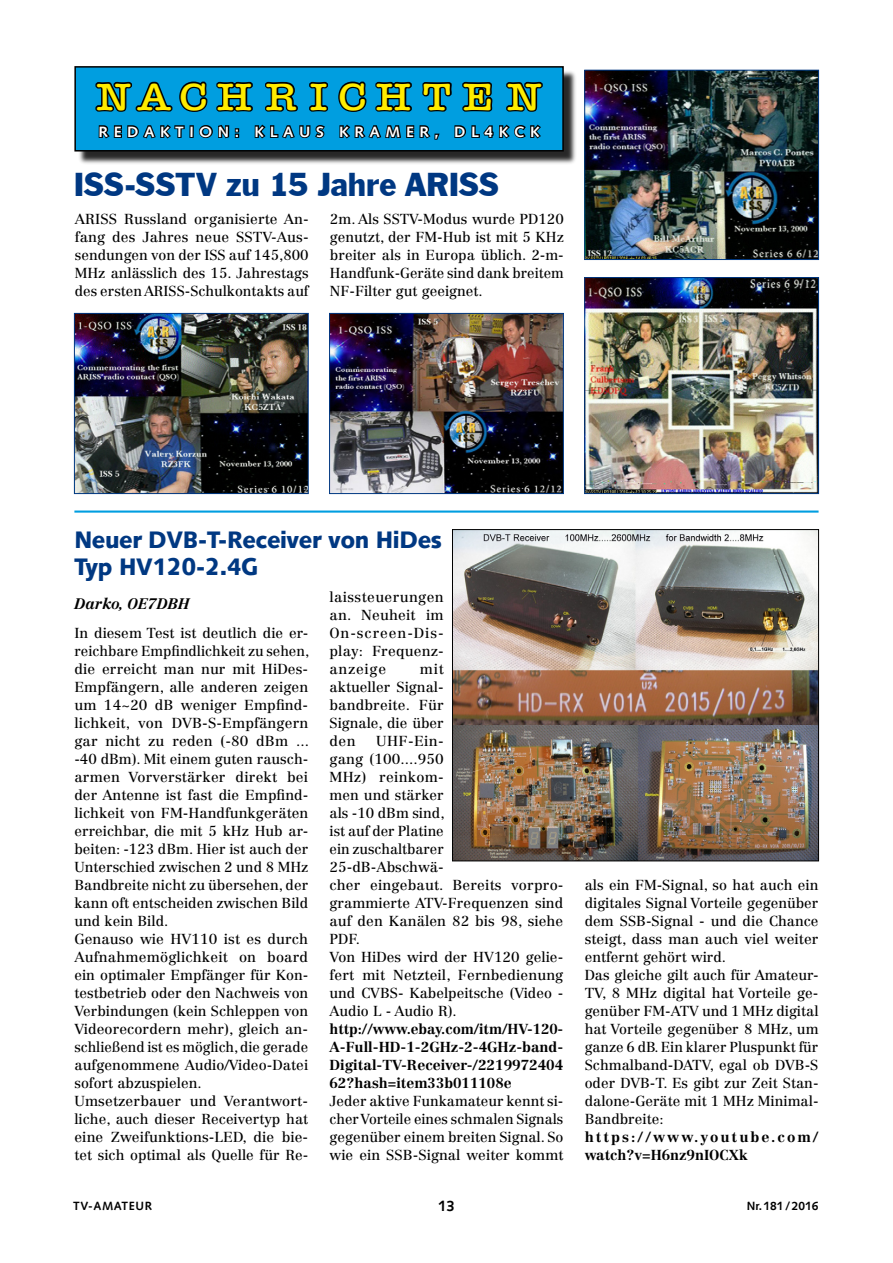
<style>
.page{position:relative;width:893px;height:1263px;background:#fff}
.page>*{position:absolute;margin:0;border:0;box-sizing:border-box;transform-origin:0 0}
.t1{font:500 36px "Typewriter";letter-spacing:.295em;color:#ffec00;scale:1.12 1}
.t2{font:700 33px "Franklin Headline";letter-spacing:.02em;color:#003882}
.t3{font:24px/27px "Syntax LT Black";letter-spacing:-.02em;color:#003882;scale:.96 1}
.t4{font:700 15px "Syntax LT";letter-spacing:.35em;color:#fff;scale:1.05 1}
.t5{font:italic 700 15px "Centennial LT Std";color:#000}
.t6{font:700 15px "Syntax LT";color:#000}
.t7{font:14.25px/18px "Centennial LT Std";color:#000;text-align:justify}
.t8{font:700 12px "Syntax LT";color:#000}
.t9{font:700 12px "Syntax LT";letter-spacing:.05em;color:#000}
.s1{font-weight:700}
</style>
<div class="page">
<div style="left:78px;top:69px;width:500px;height:97px;background:#000;opacity:.85"></div>
<div style="left:75px;top:67px;width:488px;height:84px;background:#009ee0"></div>
<svg style="left:94px;top:81px;width:236px;height:414px"></svg>
<svg style="left:337px;top:81px;width:207px;height:414px"></svg>
<div style="left:74px;top:66px;width:490px;height:86px;border:2px solid #000"></div>
<img style="left:586px;top:72px;width:231px;height:186px">
<div style="left:584px;top:70px;width:235px;height:190px;border:1px solid #003882"></div>
<img style="left:76px;top:315px;width:230px;height:177px">
<div style="left:74px;top:313px;width:234px;height:181px;border:1px solid #003882"></div>
<img style="left:331px;top:315px;width:231px;height:177px">
<div style="left:329px;top:313px;width:235px;height:181px;border:1px solid #003882"></div>
<img style="left:586px;top:279px;width:231px;height:213px">
<div style="left:584px;top:277px;width:235px;height:217px;border:1px solid #003882"></div>
<img style="left:454px;top:531px;width:363px;height:328px">
<div style="left:452px;top:529px;width:367px;height:332px;border:1px solid #000"></div>
<hr style="left:74px;top:510px;width:745px;height:3px;background:#009ee0">
<p class="t1" style="left:96px;top:74px;width:399px">NACHRICHTEN</p>
<p class="t4" style="left:99px;top:123px;width:422px">REDAKTION: KLAUS KRAMER, DL4KCK</p>
<p class="t2" style="left:74px;top:165px;width:426px">ISS-SSTV zu 15 Jahre ARISS</p>
<p class="t7" style="left:75px;top:210px;width:235px">ARISS Russland organisierte An&shy;fang des Jahres neue SSTV-Aus&shy;sendungen von der ISS auf 145,800<br>MHz anlässlich des 15. Jahrestags des ersten ARISS-Schulkontakts auf</p>
<p class="t7" style="left:330px;top:210px;width:235px">2m. Als SSTV-Modus wurde PD120 genutzt, der FM-Hub ist mit 5 KHz breiter als in Europa üblich. 2-m-Handfunk-Geräte sind dank breitem NF-Filter gut geeignet.</p>
<p class="t3" style="left:74px;top:526px;width:384px">Neuer DVB-T-Receiver von HiDes<br>Typ HV120-2.4G</p>
<p class="t5" style="left:74px;top:594px;width:117px">Darko, OE7DBH</p>
<p class="t7" style="left:74px;top:624px;width:236px;text-align:left">In diesem Test ist deutlich die er&shy;reichbare Empfindlichkeit zu sehen, die erreicht man nur mit HiDes-<br>Empfängern, alle anderen zeigen um 14~20 dB weniger Empfind&shy;lichkeit, von DVB-S-Empfängern gar nicht zu reden (-80 dBm ... -40 dBm). Mit einem guten rausch&shy;armen Vorverstärker direkt bei der Antenne ist fast die Empfind&shy;lichkeit von FM-Handfunkgeräten erreichbar, die mit 5 kHz Hub ar&shy;beiten: -123 dBm. Hier ist auch der<br>Unterschied zwischen 2 und 8 MHz<br>Bandbreite nicht zu übersehen, der kann oft entscheiden zwischen Bild und kein Bild.<br>Genauso wie HV110 ist es durch<br>Aufnahmemöglichkeit on board ein optimaler Empfänger für Kon&shy;testbetrieb oder den Nachweis von<br>Verbindungen (kein Schleppen von<br>Videorecordern mehr), gleich an&shy;schließend ist es möglich, die gerade aufgenommene Audio/Video-Datei sofort abzuspielen.<br>Umsetzerbauer und Verantwort&shy;liche, auch dieser Receivertyp hat eine Zweifunktions-LED, die bie&shy;tet sich optimal als Quelle für Re-</p>
<p class="t7" style="left:330px;top:588px;width:116px">laissteuerungen an. Neuheit im On-screen-Dis&shy;play: Frequenz&shy;anzeige</p>
<p class="t7" style="left:330px;top:660px;width:116px;text-indent:90px">mit aktueller Signal&shy;bandbreite. Für Signale, die über den</p>
<p class="t7" style="left:330px;top:732px;width:235px;text-align:left;text-indent:47px">UHF-Ein-<br>gang (100....950<br>MHz) reinkom-<br>men und stärker<br>als -10 dBm sind,<br>ist auf der Platine<br>ein zuschaltbarer<br>25-dB-Abschwä-<br>cher eingebaut. Bereits vorpro&shy;grammierte ATV-Frequenzen sind auf den Kanälen 82 bis 98, siehe<br>PDF.<br>Von HiDes wird der HV120 gelie&shy;fert mit Netzteil, Fernbedienung und CVBS- Kabelpeitsche (Video -<br>Audio L - Audio R). <span class="s1">http://www.ebay.com/itm/HV-120-<br>A-Full-HD-1-2GHz-2-4GHz-band-<br>Digital-TV-Receiver-/2219972404<br>62?hash=item33b011108e<br></span>Jeder aktive Funkamateur kennt si&shy;cher Vorteile eines schmalen Signals gegenüber einem breiten Signal. So wie ein SSB-Signal weiter kommt</p>
<p class="t7" style="left:585px;top:876px;width:235px;text-align:left">als ein FM-Signal, so hat auch ein digitales Signal Vorteile gegenüber dem SSB-Signal - und die Chance steigt, dass man auch viel weiter entfernt gehört wird.<br>Das gleiche gilt auch für Amateur-<br>TV, 8 MHz digital hat Vorteile ge&shy;genüber FM-ATV und 1 MHz digital hat Vorteile gegenüber 8 MHz, um ganze 6 dB. Ein klarer Pluspunkt für<br>Schmalband-DATV, egal ob DVB-S oder DVB-T. Es gibt zur Zeit Stan&shy;dalone-Geräte mit 1 MHz Minimal-<br>Bandbreite: <span class="s1">https://www.youtube.com/ watch?v=H6nz9nIOCXk</span></p>
<p class="t9" style="left:73px;top:1199px;width:80px">TV-AMATEUR</p>
<p class="t6" style="left:438px;top:1197px;width:18px">13</p>
<p class="t8" style="left:747px;top:1199px;width:73px">Nr. 181 / 2016</p>
</div>
